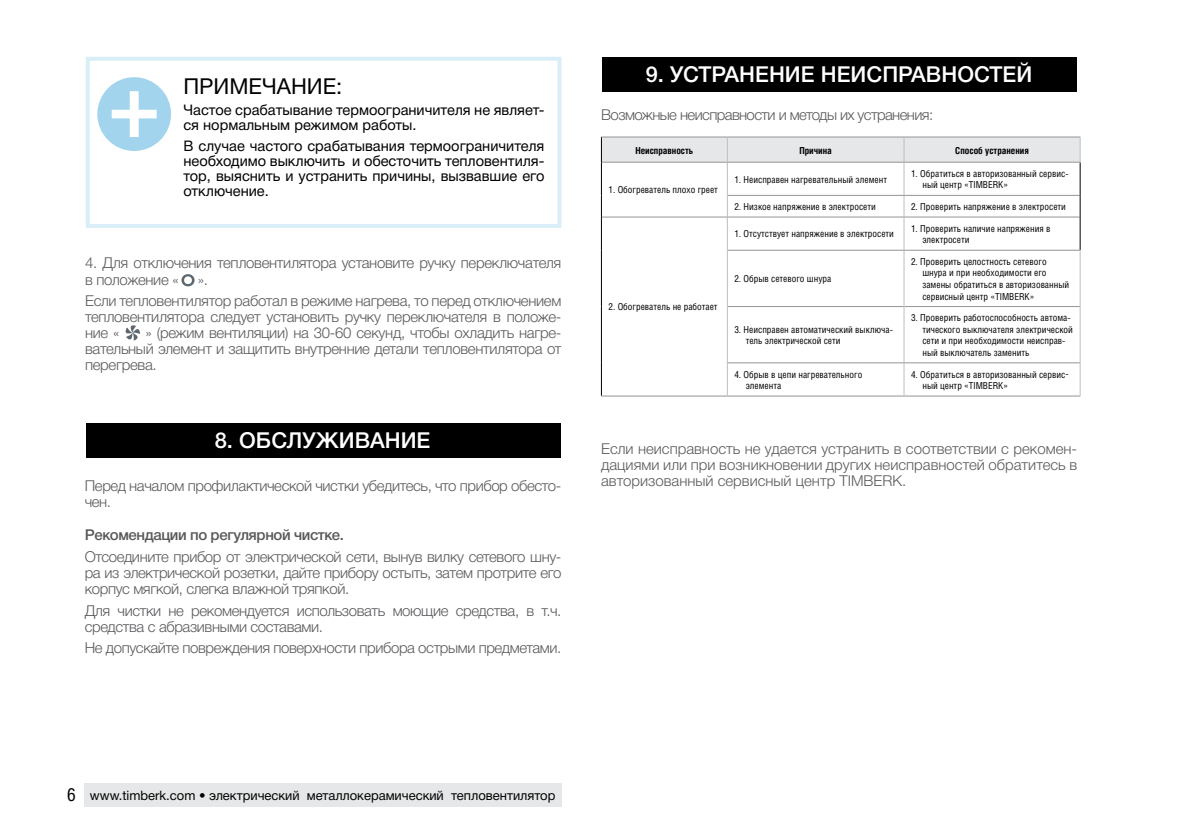
<style>
.page{position:relative;width:1191px;height:840px;background:#fff}
.page>*{position:absolute;margin:0;border:0;box-sizing:border-box;transform-origin:0 0}
.t1{font:500 22px "Helvetica Neue Cyr";color:#fff}
.t2{font:22px "Helvetica Neue Cyr";color:#000}
.t3{font:300 15px/16px "Helvetica Neue Cyr";letter-spacing:-.025em;color:#58595b}
.t4{font:500 15px "Helvetica Neue Cyr";letter-spacing:-.025em;color:#58595b}
.t5{font:14.6px/15px "Helvetica Neue Cyr";color:#000}
.t6{font:13px "Helvetica Neue Cyr";color:#000}
.t7{font:9.6px/11.6px "Helios Cond C";color:#000}
.t8{font:700 9.6px "Helios Cond C";color:#000}
.s1{font-family:"Helios Cond C";font-size:18px}
</style>
<div class="page">
<div style="left:602px;top:57px;width:474px;height:34px;background:#000"></div>
<hr style="left:601px;top:162px;width:1px;height:33px;background:#000">
<svg style="left:601px;top:195px;width:1px;height:21px"></svg>
<hr style="left:727px;top:162px;width:1px;height:33px;background:#bcbec0">
<hr style="left:903px;top:162px;width:1px;height:33px;background:#bcbec0">
<hr style="left:1079px;top:162px;width:1px;height:33px;background:#000">
<hr style="left:727px;top:195px;width:177px;height:1px;background:#939598">
<hr style="left:904px;top:195px;width:175px;height:1px;background:#939598">
<svg style="left:727px;top:195px;width:1px;height:21px"></svg>
<svg style="left:903px;top:195px;width:1px;height:21px"></svg>
<svg style="left:1079px;top:195px;width:1px;height:22px"></svg>
<hr style="left:601px;top:216px;width:126px;height:1px;background:#939598">
<hr style="left:601px;top:217px;width:1px;height:33px;background:#000">
<hr style="left:601px;top:250px;width:1px;height:56px;background:#000">
<hr style="left:601px;top:306px;width:1px;height:56px;background:#000">
<hr style="left:601px;top:362px;width:1px;height:33px;background:#000">
<hr style="left:601px;top:395px;width:126px;height:1px;background:#939598">
<hr style="left:727px;top:216px;width:177px;height:1px;background:#939598">
<hr style="left:904px;top:216px;width:175px;height:1px;background:#939598">
<hr style="left:727px;top:250px;width:177px;height:1px;background:#939598">
<hr style="left:727px;top:306px;width:176px;height:1px;background:#939598">
<hr style="left:727px;top:217px;width:1px;height:33px;background:#bcbec0">
<hr style="left:903px;top:217px;width:1px;height:33px;background:#bcbec0">
<hr style="left:1079px;top:217px;width:1px;height:33px;background:#000">
<hr style="left:727px;top:250px;width:1px;height:56px;background:#bcbec0">
<hr style="left:727px;top:306px;width:1px;height:56px;background:#bcbec0">
<hr style="left:904px;top:250px;width:176px;height:1px;background:#939598">
<hr style="left:904px;top:306px;width:175px;height:1px;background:#939598">
<hr style="left:903px;top:250px;width:1px;height:56px;background:#bcbec0">
<hr style="left:1079px;top:250px;width:1px;height:56px;background:#bcbec0">
<hr style="left:903px;top:306px;width:1px;height:56px;background:#bcbec0">
<hr style="left:1079px;top:306px;width:1px;height:56px;background:#bcbec0">
<hr style="left:727px;top:362px;width:177px;height:1px;background:#939598">
<hr style="left:727px;top:395px;width:177px;height:1px;background:#939598">
<hr style="left:727px;top:363px;width:1px;height:32px;background:#bcbec0">
<hr style="left:904px;top:362px;width:176px;height:1px;background:#939598">
<hr style="left:904px;top:395px;width:176px;height:1px;background:#939598">
<hr style="left:903px;top:363px;width:1px;height:32px;background:#bcbec0">
<hr style="left:1079px;top:363px;width:1px;height:32px;background:#bcbec0">
<hr style="left:601px;top:162px;width:126px;height:1px;background:#939598">
<hr style="left:727px;top:162px;width:177px;height:1px;background:#939598">
<hr style="left:904px;top:162px;width:176px;height:1px;background:#939598">
<svg style="left:601px;top:137px;width:479px;height:25px;background:#e2e3e4"></svg>
<div style="left:86px;top:422px;width:474px;height:35px;background:#000"></div>
<div style="left:97px;top:77px;width:74px;height:74px;background:#a2d5ed;border-radius:50%"></div>
<svg style="left:112px;top:91px;width:45px;height:46px"></svg>
<div style="left:86px;top:57px;width:475px;height:171px;border:4px solid #a2d5ed"></div>
<svg style="left:181px;top:274px;width:13px;height:12px"></svg>
<svg style="left:125px;top:325px;width:15px;height:16px"></svg>
<div style="left:84px;top:782px;width:477px;height:24px;background:#e6e7e8"></div>
<h1 class="t2" style="left:183px;top:74px;width:160px">ПРИМЕЧАНИЕ:</h1>
<p class="t5" style="left:183px;top:102px;width:362px">Частое срабатывание термоограничителя не являет&shy;ся нормальным режимом работы.</p>
<p class="t5" style="left:183px;top:138px;width:362px;text-align:justify">В случае частого срабатывания термоограничителя необходимо выключить и обесточить тепловентиля&shy;тор, выяснить и устранить причины, вызвавшие его отключение.</p>
<p class="t3" style="left:85px;top:255px;width:478px">4. Для отключения тепловентилятора установите ручку переключателя в положение «</p>
<p class="t3" style="left:85px;top:268px;width:478px;line-height:21.6px;text-indent:113px">».<br>Если тепловентилятор работал в режиме нагрева, то перед отключением</p>
<p class="t3" style="left:85px;top:309px;width:478px">тепловентилятора следует установить ручку переключателя в положе&shy;ние «</p>
<p class="t3" style="left:85px;top:325px;width:478px;text-align:justify;text-indent:60px">» (режим вентиляции) на 30-60 секунд, чтобы охладить нагре&shy;вательный элемент и защитить внутренние детали тепловентилятора от перегрева.</p>
<h1 class="t1" style="left:215px;top:428px;width:217px">8. ОБСЛУЖИВАНИЕ</h1>
<p class="t3" style="left:85px;top:477px;width:478px">Перед началом профилактической чистки убедитесь, что прибор обесто&shy;чен.</p>
<p class="t4" style="left:85px;top:526px;width:261px">Рекомендации по регулярной чистке.</p>
<p class="t3" style="left:85px;top:548px;width:478px;text-align:justify">Отсоедините прибор от электрической сети, вынув вилку сетевого шну&shy;ра из электрической розетки, дайте прибору остыть, затем протрите его корпус мягкой, слегка влажной тряпкой.</p>
<p class="t3" style="left:85px;top:602px;width:478px">Для чистки не рекомендуется использовать моющие средства, в т.ч. средства с абразивными составами.</p>
<p class="t3" style="left:85px;top:639px;width:478px">Не допускайте повреждения поверхности прибора острыми предметами.</p>
<h1 class="t1" style="left:645px;top:62px;width:388px">9. УСТРАНЕНИЕ НЕИСПРАВНОСТЕЙ</h1>
<p class="t3" style="left:601px;top:107px;width:333px">Возможные неисправности и методы их устранения:</p>
<p class="t8" style="left:635px;top:144px;width:60px">Неисправность</p>
<p class="t8" style="left:799px;top:144px;width:34px">Причина</p>
<p class="t8" style="left:955px;top:144px;width:75px">Способ устранения</p>
<p class="t7" style="left:608px;top:184px;width:111px">1. Обогреватель плохо греет</p>
<p class="t7" style="left:734px;top:173px;width:154px">1. Неисправен нагревательный элемент</p>
<p class="t7" style="left:922px;top:167px;width:148px;text-indent:-11px">1. Обратиться в авторизованный сервис&shy;ный центр «TIMBERK»</p>
<p class="t7" style="left:734px;top:200px;width:143px">2. Низкое напряжение в электросети</p>
<p class="t7" style="left:911px;top:200px;width:156px">2. Проверить напряжение в электросети</p>
<p class="t7" style="left:608px;top:301px;width:111px">2. Обогреватель не работает</p>
<p class="t7" style="left:734px;top:228px;width:161px">1. Отсутствует напряжение в электросети</p>
<p class="t7" style="left:922px;top:222px;width:130px;text-indent:-11px">1. Проверить наличие напряжения в электросети</p>
<p class="t7" style="left:734px;top:273px;width:98px">2. Обрыв сетевого шнура</p>
<p class="t7" style="left:922px;top:255px;width:148px;text-indent:-11px">2. Проверить целостность сетевого шнура и при необходимости его замены обратиться в авторизованный сервисный центр «TIMBERK»</p>
<p class="t7" style="left:745px;top:323px;width:149px;text-indent:-11px">3. Неисправен автоматический выключа&shy;тель электрической сети</p>
<p class="t7" style="left:922px;top:311px;width:152px;text-indent:-11px">3. Проверить работоспособность автома&shy;тического выключателя электрической сети и при необходимости неисправ&shy;ный выключатель заменить</p>
<p class="t7" style="left:745px;top:368px;width:118px;text-indent:-11px">4. Обрыв в цепи нагревательного элемента</p>
<p class="t7" style="left:922px;top:368px;width:148px;text-indent:-11px">4. Обратиться в авторизованный сервис&shy;ный центр «TIMBERK»</p>
<p class="t3" style="left:601px;top:441px;width:477px;text-align:justify">Если неисправность не удается устранить в соответствии с рекомен&shy;дациями или при возникновении других неисправностей обратитесь в авторизованный сервисный центр TIMBERK.</p>
<p class="t6" style="left:67px;top:787px;width:490px"><span class="s1">6</span> www.timberk.com • электрический металлокерамический тепловентилятор</p>
</div>
